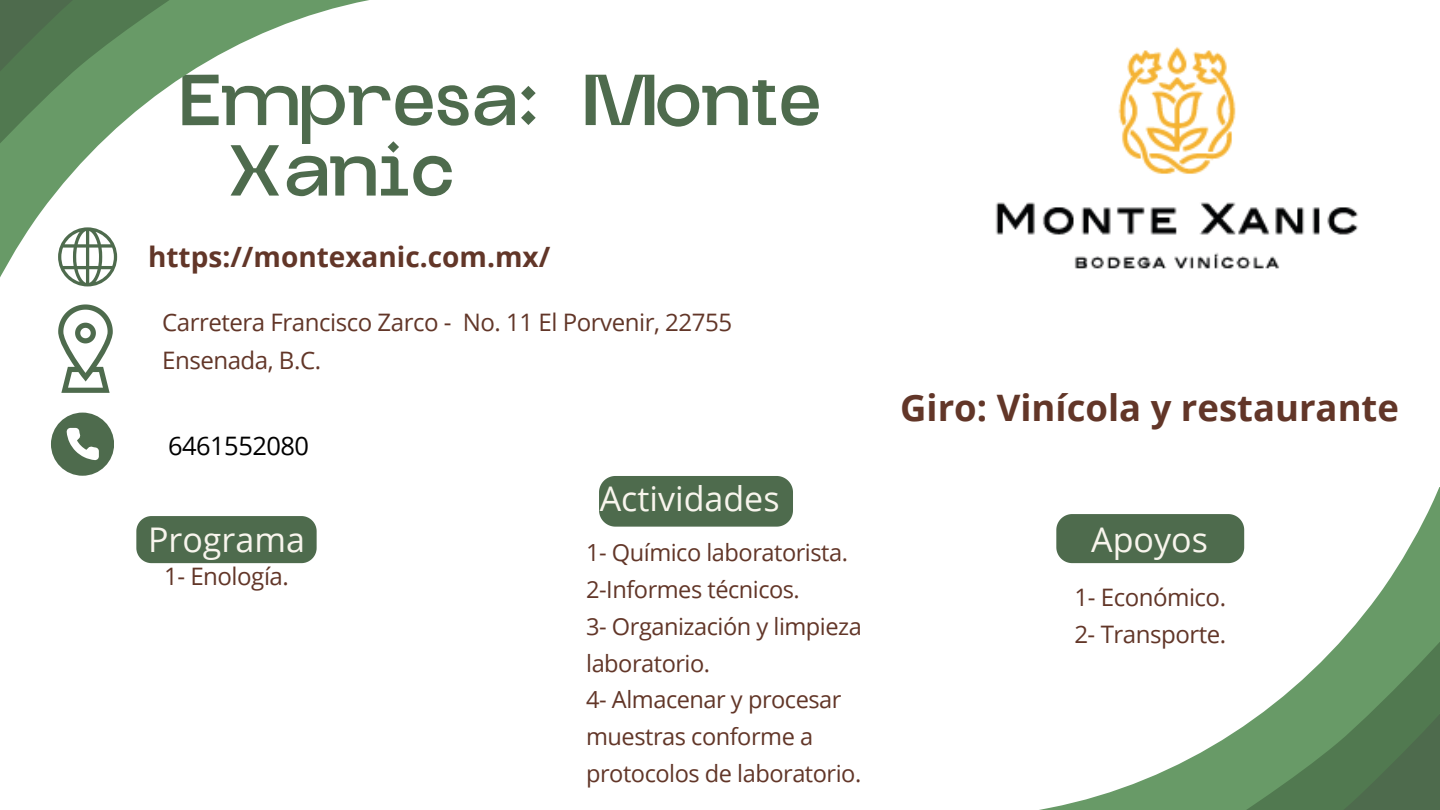
<style>
.page{position:relative;width:1440px;height:810px;background:#fff}
.page>*{position:absolute;margin:0;border:0;box-sizing:border-box;transform-origin:0 0}
.t1{font:900 56px/70.5px "Glock Grotesque";color:#4e6b4d}
.t2{font:700 36.5px "Open Sans";color:#623628}
.t3{font:34px "Open Sans";color:#f8f5ed}
.t4{font:700 28px "Open Sans";color:#623628}
.t5{font:25.5px "Open Sans";letter-spacing:-.02em;color:#000}
.t6{font:24.1px/37.5px "Open Sans";letter-spacing:-.02em;color:#623628}
.t7{font:23.6px/36.8px "Open Sans";letter-spacing:-.02em;color:#623628}
</style>
<div class="page">
<svg style="left:58px;top:320px;width:55px;height:73px"></svg>
<svg style="left:51px;top:413px;width:63px;height:63px"></svg>
<div style="left:136px;top:516px;width:180px;height:47px;background:#4e6b4d"></div>
<svg style="left:1039px;top:488px;width:401px;height:322px"></svg>
<div style="left:599px;top:476px;width:194px;height:51px;background:#4e6b4d"></div>
<div style="left:1056px;top:514px;width:188px;height:49px;background:#4e6b4d"></div>
<svg style="left:0;top:0;width:369px;height:320px"></svg>
<img style="left:995px;top:47px;width:363px;height:222px">
<h1 class="t1" style="left:225px;top:79px;width:598px;text-indent:-45px">Empresa: Monte<br>Xanic</h1>
<p class="t4" style="left:148px;top:237px;width:404px">https://montexanic.com.mx/</p>
<p class="t6" style="left:162px;top:303px;width:572px">Carretera Francisco Zarco - No. 11 El Porvenir, 22755<br>Ensenada, B.C.</p>
<p class="t5" style="left:168px;top:428px;width:142px">6461552080</p>
<h3 class="t3" style="left:148px;top:516px;width:158px">Programa</h3>
<p class="t6" style="left:164px;top:556px;width:126px">1- Enología.</p>
<h3 class="t3" style="left:600px;top:475px;width:181px">Actividades</h3>
<p class="t7" style="left:586px;top:534px;width:277px">1- Químico laboratorista.<br>2-Informes técnicos.<br>3- Organización y limpieza laboratorio.<br>4- Almacenar y procesar muestras conforme a protocolos de laboratorio.</p>
<h2 class="t2" style="left:900px;top:382px;width:500px">Giro: Vinícola y restaurante</h2>
<h3 class="t3" style="left:1091px;top:516px;width:118px">Apoyos</h3>
<p class="t6" style="left:1074px;top:577px;width:153px">1- Económico.<br>2- Transporte.</p>
</div>
